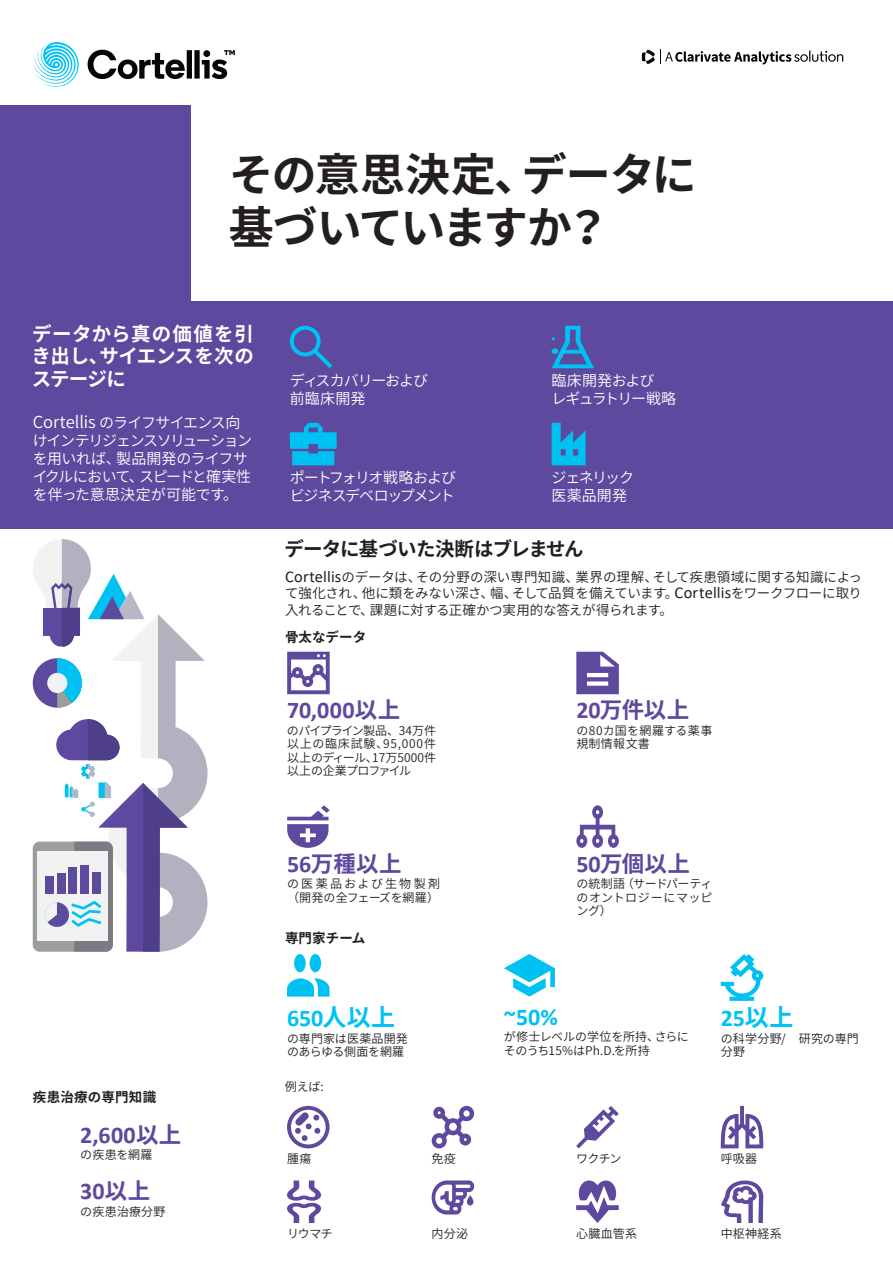
<style>
.page{position:relative;width:893px;height:1263px;background:#fff}
.page>*{position:absolute;margin:0;border:0;box-sizing:border-box;transform-origin:0 0}
.t1{font:700 45px "Source Han Sans JP";letter-spacing:-.025em;color:#231f20}
.t2{font:700 45px "Source Han Sans JP";letter-spacing:-.07em;color:#231f20}
.t3{font:700 24px "Calibri";letter-spacing:.015em;color:#5d499e}
.t4{font:700 24px "Calibri";letter-spacing:-.005em;color:#00c2f2}
.t5{font:700 22.5px "Source Han Sans JP";letter-spacing:.005em;color:#5d499e}
.t6{font:700 19.5px/22.5px "Source Han Sans JP";letter-spacing:.01em;color:#fff;text-align:right}
.t7{font:700 19.5px "Source Han Sans JP";letter-spacing:-.045em;color:#231f20}
.t8{font:700 19.5px/22.5px "Source Han Sans JP";letter-spacing:-.035em;color:#fff}
.t9{font:16.5px "Calibri";letter-spacing:.005em;color:#231f20}
.t10{font:15px/18px "Source Han Sans JP";letter-spacing:-.065em;color:#fff}
.t11{font:15px/18px "Source Han Sans JP";letter-spacing:-.09em;color:#fff}
.t12{font:15px/18px "Source Han Sans JP";letter-spacing:-.015em;color:#fff}
.t13{font:15px "Source Han Sans JP";letter-spacing:-.095em;color:#fff}
.t14{font:15px "Source Han Sans JP";letter-spacing:-.025em;color:#fff}
.t15{font:15px "Source Han Sans JP";letter-spacing:-.085em;color:#fff}
.t16{font:13.5px "Source Han Sans JP";letter-spacing:-.015em;color:#231f20}
.t17{font:700 13.5px "Source Han Sans JP";letter-spacing:.005em;color:#231f20}
.t18{font:13.5px "Source Han Sans JP";letter-spacing:-.045em;color:#231f20}
.t19{font:13.5px "Source Han Sans JP";letter-spacing:-.05em;color:#231f20}
.t20{font:13.5px "Source Han Sans JP";letter-spacing:.01em;color:#231f20}
.t21{font:12px/13.5px "Source Han Sans JP";letter-spacing:.005em;color:#231f20}
.t22{font:12px/13.5px "Source Han Sans JP";letter-spacing:.075em;color:#231f20}
.t23{font:12px/13.5px "Source Han Sans JP";letter-spacing:-.05em;color:#231f20}
.t24{font:12px "Source Han Sans JP";letter-spacing:-.07em;color:#231f20}
.s1{font-size:16.5px}
.s2{font-family:"Source Han Sans JP";font-size:22.5px}
.s3{font-family:"Source Han Sans JP";font-size:13.5px}
.s4{font-family:"Calibri";font-size:16.5px}
.s5{font-family:"Calibri";font-size:24px}
.s6{font-family:"Source Han Sans JP"}
</style>
<div class="page">
<svg style="left:642px;top:50px;width:201px;height:14px"></svg>
<svg style="left:34px;top:42px;width:45px;height:45px"></svg>
<svg style="left:88px;top:50px;width:147px;height:29px"></svg>
<div style="left:0;top:105px;width:893px;height:424px;background:#5d499e"></div>
<div style="left:191px;top:102px;width:702px;height:199px;background:#fff"></div>
<svg style="left:290px;top:326px;width:42px;height:42px"></svg>
<svg style="left:551px;top:326px;width:43px;height:42px"></svg>
<svg style="left:290px;top:423px;width:47px;height:42px"></svg>
<svg style="left:552px;top:423px;width:34px;height:42px"></svg>
<svg style="left:287px;top:652px;width:43px;height:42px"></svg>
<svg style="left:576px;top:652px;width:43px;height:42px"></svg>
<svg style="left:287px;top:805px;width:43px;height:43px"></svg>
<svg style="left:576px;top:805px;width:43px;height:43px"></svg>
<svg style="left:32px;top:539px;width:175px;height:413px"></svg>
<svg style="left:287px;top:1106px;width:43px;height:42px"></svg>
<svg style="left:431px;top:1106px;width:43px;height:42px"></svg>
<svg style="left:576px;top:1106px;width:43px;height:42px"></svg>
<svg style="left:721px;top:1106px;width:42px;height:42px"></svg>
<svg style="left:287px;top:1180px;width:34px;height:43px"></svg>
<svg style="left:432px;top:1180px;width:42px;height:34px"></svg>
<svg style="left:576px;top:1180px;width:43px;height:43px"></svg>
<svg style="left:721px;top:1180px;width:42px;height:43px"></svg>
<svg style="left:287px;top:954px;width:43px;height:42px"></svg>
<svg style="left:504px;top:954px;width:51px;height:42px"></svg>
<svg style="left:721px;top:954px;width:43px;height:47px"></svg>
<h1 class="t1" style="left:229px;top:149px;width:312px">その意思決定、</h1>
<h1 class="t1" style="left:522px;top:149px;width:177px">データに</h1>
<h1 class="t2" style="left:229px;top:202px;width:345px">基づいていますか</h1>
<h1 class="t1" style="left:565px;top:202px;width:46px">?</h1>
<h3 class="t6" style="left:32px;top:323px;width:223px">データから真の価値を引サイエンスを次の</h3>
<h3 class="t8" style="left:32px;top:345px;width:96px">き出し、ステージに</h3>
<p class="t10" style="left:33px;top:413px;width:209px"><span class="s1">Cortellis</span> のライフサイエンス向</p>
<p class="t13" style="left:33px;top:432px;width:221px">けインテリジェンスソリューション</p>
<p class="t14" style="left:116px;top:450px;width:133px">製品開発のライフサ</p>
<p class="t10" style="left:33px;top:449px;width:90px">を用いれば、</p>
<p class="t15" style="left:139px;top:468px;width:114px">スピードと確実性</p>
<p class="t12" style="left:33px;top:467px;width:207px">イクルにおいて、<br>を伴った意思決定が可能です。</p>
<p class="t17" style="left:33px;top:1089px;width:125px">疾患治療の専門知識</p>
<h2 class="t3" style="left:80px;top:1118px;width:103px">2,600<span class="s2">以上</span></h2>
<p class="t21" style="left:80px;top:1148px;width:74px">の疾患を網羅</p>
<h2 class="t3" style="left:80px;top:1174px;width:72px">30<span class="s2">以上</span></h2>
<p class="t21" style="left:80px;top:1205px;width:87px">の疾患治療分野</p>
<p class="t10" style="left:290px;top:371px;width:140px">ディスカバリーおよび前臨床開発</p>
<p class="t10" style="left:552px;top:371px;width:126px">臨床開発および<br>レギュラトリー戦略</p>
<p class="t11" style="left:290px;top:469px;width:168px">ポートフォリオ戦略およびビジネスデベロップメント</p>
<p class="t10" style="left:552px;top:469px;width:84px">ジェネリック医薬品開発</p>
<h3 class="t7" style="left:284px;top:538px;width:301px">データに基づいた決断はブレません</h3>
<h3 class="t9" style="left:285px;top:565px;width:124px">Cortellis<span class="s3">のデータは</span></h3>
<p class="t20" style="left:416px;top:569px;width:165px">その分野の深い専門知識、</p>
<p class="t16" style="left:575px;top:569px;width:84px">業界の理解、</p>
<p class="t16" style="left:653px;top:569px;width:211px">そして疾患領域に関する知識によっ</p>
<p class="t16" style="left:408px;top:569px;width:15px">、</p>
<p class="t16" style="left:285px;top:586px;width:83px">て強化され、</p>
<p class="t16" style="left:362px;top:586px;width:134px">他に類をみない深さ、</p>
<p class="t16" style="left:490px;top:586px;width:29px">幅、</p>
<p class="t19" style="left:512px;top:586px;width:168px">そして品質を備えています。</p>
<p class="t18" style="left:675px;top:586px;width:189px"><span class="s4">Cortellis</span>をワークフローに取り</p>
<p class="t16" style="left:370px;top:602px;width:305px">課題に対する正確かつ実用的な答えが得られます。</p>
<p class="t16" style="left:285px;top:602px;width:90px">入れることで、</p>
<p class="t17" style="left:285px;top:630px;width:83px">骨太なデータ</p>
<h2 class="t3" style="left:287px;top:693px;width:114px">70,000<span class="s2">以上</span></h2>
<p class="t21" style="left:287px;top:724px;width:151px;text-align:right">のパイプライン製品、34万件<br>95,000件</p>
<p class="t21" style="left:372px;top:737px;width:66px;text-indent:-85px">以上の臨床試験、<br>17万5000件</p>
<p class="t23" style="left:287px;top:751px;width:126px">以上のディール、<br>以上の企業プロファイル</p>
<h3 class="t5" style="left:287px;top:851px;width:116px"><span class="s5">56</span>万種以上</h3>
<p class="t22" style="left:287px;top:877px;width:155px">の医薬品および生物製剤（開発の全フェーズを網羅(</p>
<p class="t17" style="left:285px;top:931px;width:82px">専門家チーム</p>
<h2 class="t4" style="left:287px;top:1001px;width:110px">650<span class="s6">㆟以上</span></h2>
<p class="t21" style="left:287px;top:1032px;width:122px">の専門家は医薬品開発のあらゆる側面を網羅</p>
<p class="t21" style="left:285px;top:1080px;width:40px">例えば:</p>
<p class="t21" style="left:287px;top:1152px;width:26px">腫瘍</p>
<p class="t21" style="left:287px;top:1227px;width:47px">リウマチ</p>
<p class="t21" style="left:432px;top:1152px;width:26px">免疫</p>
<p class="t21" style="left:432px;top:1227px;width:38px">内分泌</p>
<h3 class="t5" style="left:576px;top:697px;width:114px"><span class="s5">20</span>万件以上</h3>
<p class="t21" style="left:576px;top:724px;width:138px">の80カ国を網羅する薬事規制情報文書</p>
<h3 class="t5" style="left:576px;top:851px;width:115px"><span class="s5">50</span>万個以上</h3>
<p class="t24" style="left:622px;top:877px;width:92px">（サードパーティ</p>
<p class="t21" style="left:576px;top:877px;width:138px">の統制語<br>のオントロジーにマッピング(</p>
<h2 class="t4" style="left:504px;top:1000px;width:56px">~50%</h2>
<h2 class="t4" style="left:721px;top:1001px;width:74px">25<span class="s6">以上</span></h2>
<p class="t21" style="left:504px;top:1030px;width:157px">が修士レベルの学位を所持、そのうち15%はPh D. .を所持</p>
<p class="t21" style="left:655px;top:1030px;width:36px">さらに</p>
<p class="t21" style="left:721px;top:1032px;width:67px">の科学分野/分野</p>
<p class="t21" style="left:799px;top:1032px;width:62px">研究の専門</p>
<p class="t21" style="left:576px;top:1152px;width:47px">ワクチン</p>
<p class="t21" style="left:576px;top:1227px;width:62px">心臓血管系</p>
<p class="t21" style="left:721px;top:1152px;width:38px">呼吸器</p>
<p class="t21" style="left:721px;top:1227px;width:63px">中枢神経系</p>
</div>
